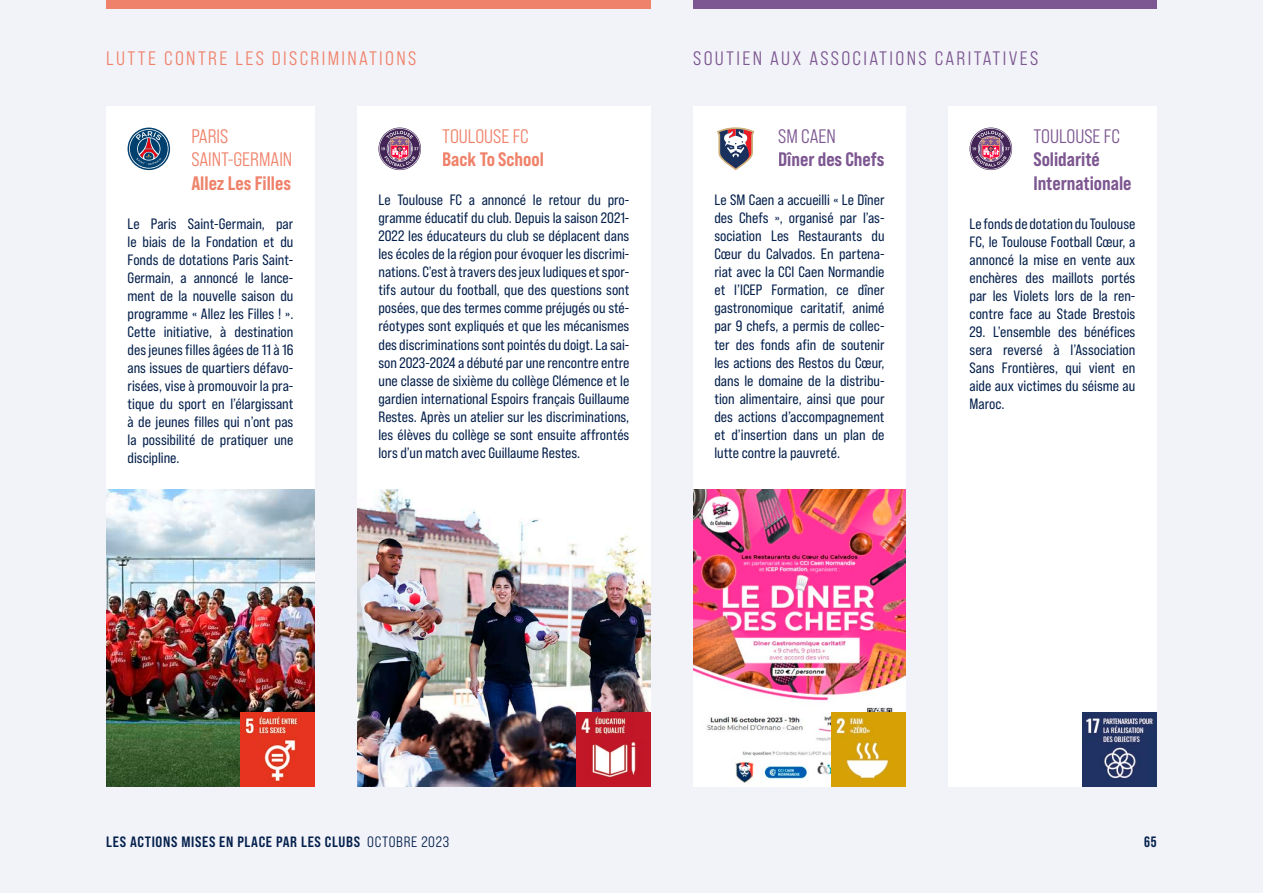
<style>
.page{position:relative;width:1263px;height:893px;background:#f2f3f9}
.page>*{position:absolute;margin:0;border:0;box-sizing:border-box;transform-origin:0 0}
.t1{font:19.5px "Bebas Neue Pro Sm E Md";letter-spacing:.12em;color:#7d5791}
.t2{font:19.5px/23.4px "Bebas Neue Pro Sm E Eb";color:#7d5791}
.t3{font:19.5px "Bebas Neue Pro Sm E Md";letter-spacing:.115em;color:#ef826a}
.t4{font:19.5px/23.4px "Bebas Neue Pro Sm E Md";color:#ef826a}
.t5{font:19.5px "Bebas Neue Pro Sm E Eb";color:#ef826a}
.t6{font:19.5px "Bebas Neue Pro Sm E Md";color:#7d5791}
.t7{font:15px/18px "Bebas Neue Pro Sm E Rg";color:#031f4b;text-align:justify}
.t8{font:15px "Bebas Neue Pro Sm E Bd";letter-spacing:.045em;color:#031f4b}
.t9{font:700 15px "Bebas Neue Pro";color:#031f4b}
.s1{font-family:"Bebas Neue Pro Sm E Md"}
</style>
<div class="page">
<div style="left:106px;top:106px;width:209px;height:681px;background:#fff"></div>
<div style="left:357px;top:106px;width:294px;height:681px;background:#fff"></div>
<div style="left:693px;top:106px;width:213px;height:681px;background:#fff"></div>
<div style="left:948px;top:106px;width:209px;height:681px;background:#fff"></div>
<img style="left:106px;top:489px;width:209px;height:298px">
<img style="left:693px;top:489px;width:213px;height:295px">
<img style="left:357px;top:489px;width:294px;height:298px">
<div style="left:693px;top:0;width:464px;height:9px;background:#7d5791"></div>
<div style="left:106px;top:0;width:545px;height:9px;background:#ef826a"></div>
<img style="left:1082px;top:712px;width:75px;height:75px">
<img style="left:576px;top:712px;width:75px;height:75px">
<img style="left:831px;top:712px;width:75px;height:75px">
<img style="left:240px;top:712px;width:75px;height:75px">
<svg style="left:378px;top:128px;width:43px;height:42px"></svg>
<svg style="left:379px;top:128px;width:41px;height:42px"></svg>
<svg style="left:380px;top:129px;width:40px;height:40px"></svg>
<svg style="left:381px;top:131px;width:38px;height:36px"></svg>
<svg style="left:969px;top:128px;width:43px;height:42px"></svg>
<svg style="left:970px;top:128px;width:41px;height:42px"></svg>
<svg style="left:971px;top:129px;width:40px;height:40px"></svg>
<svg style="left:972px;top:131px;width:38px;height:36px"></svg>
<svg style="left:717px;top:128px;width:37px;height:42px"></svg>
<svg style="left:128px;top:128px;width:42px;height:42px"></svg>
<svg style="left:129px;top:129px;width:40px;height:40px;background:#5e7996"></svg>
<h1 class="t3" style="left:106px;top:47px;width:312px">LUTTE CONTRE LES DISCRIMINATIONS</h1>
<h1 class="t1" style="left:693px;top:47px;width:347px">SOUTIEN AUX ASSOCIATIONS CARITATIVES</h1>
<h1 class="t4" style="left:191px;top:124px;width:102px">PARIS<br>SAINT-GERMAIN</h1>
<h1 class="t5" style="left:191px;top:171px;width:101px">Allez Les Filles</h1>
<p class="t7" style="left:128px;top:214px;width:167px">Le Paris Saint-Germain, par le biais de la Fondation et du Fonds de dotations Paris Saint-Germain, a annoncé le lance&shy;ment de la nouvelle saison du programme « Allez les Filles ! ».<br>Cette initiative, à destination des jeunes filles âgées de 11 à 16 ans issues de quartiers défavo&shy;risées, vise à promouvoir la pra&shy;tique du sport en l’élargissant à de jeunes filles qui n’ont pas la possibilité de pratiquer une discipline.</p>
<h1 class="t4" style="left:442px;top:124px;width:88px">TOULOUSE FC</h1>
<h1 class="t5" style="left:442px;top:148px;width:103px">Back To School</h1>
<p class="t7" style="left:378px;top:191px;width:252px">Le Toulouse FC a annoncé le retour du pro&shy;gramme éducatif du club. Depuis la saison 2021- 2022 les éducateurs du club se déplacent dans les écoles de la région pour évoquer les discrimi&shy;nations. C’est à travers des jeux ludiques et spor&shy;tifs autour du football, que des questions sont posées, que des termes comme préjugés ou sté&shy;réotypes sont expliqués et que les mécanismes des discriminations sont pointés du doigt. La sai&shy;son 2023-2024 a débuté par une rencontre entre une classe de sixième du collège Clémence et le gardien international Espoirs français Guillaume Restes. Après un atelier sur les discriminations, les élèves du collège se sont ensuite affrontés lors d’un match avec Guillaume Restes.</p>
<h1 class="t1" style="left:778px;top:125px;width:59px">SM CAEN</h1>
<h1 class="t2" style="left:778px;top:147px;width:108px">Dîner des Chefs</h1>
<p class="t7" style="left:714px;top:191px;width:172px">Le SM Caen a accueilli « Le Dîner des Chefs », organisé par l’as&shy;sociation Les Restaurants du Cœur du Calvados. En partena&shy;riat avec la CCI Caen Normandie et l’ICEP Formation, ce dîner gastronomique caritatif, animé par 9 chefs, a permis de collec&shy;ter des fonds afin de soutenir les actions des Restos du Cœur, dans le domaine de la distribu&shy;tion alimentaire, ainsi que pour des actions d’accompagnement et d’insertion dans un plan de lutte contre la pauvreté.</p>
<h1 class="t6" style="left:1033px;top:125px;width:88px">TOULOUSE FC</h1>
<h1 class="t2" style="left:1033px;top:147px;width:100px">Solidarité<br>Internationale</h1>
<p class="t7" style="left:969px;top:214px;width:167px">Le fonds de dotation du Toulouse FC, le Toulouse Football Cœur, a annoncé la mise en vente aux enchères des maillots portés par les Violets lors de la ren&shy;contre face au Stade Brestois</p>
<p class="t7" style="left:969px;top:322px;width:167px">29. L’ensemble des bénéfices sera reversé à l’Association Sans Frontières, qui vient en aide aux victimes du séisme au Maroc.</p>
<p class="t8" style="left:106px;top:833px;width:344px">LES ACTIONS MISES EN PLACE PAR LES CLUBS <span class="s1">OCTOBRE 2023</span></p>
<p class="t9" style="left:1144px;top:833px;width:14px">65</p>
</div>
